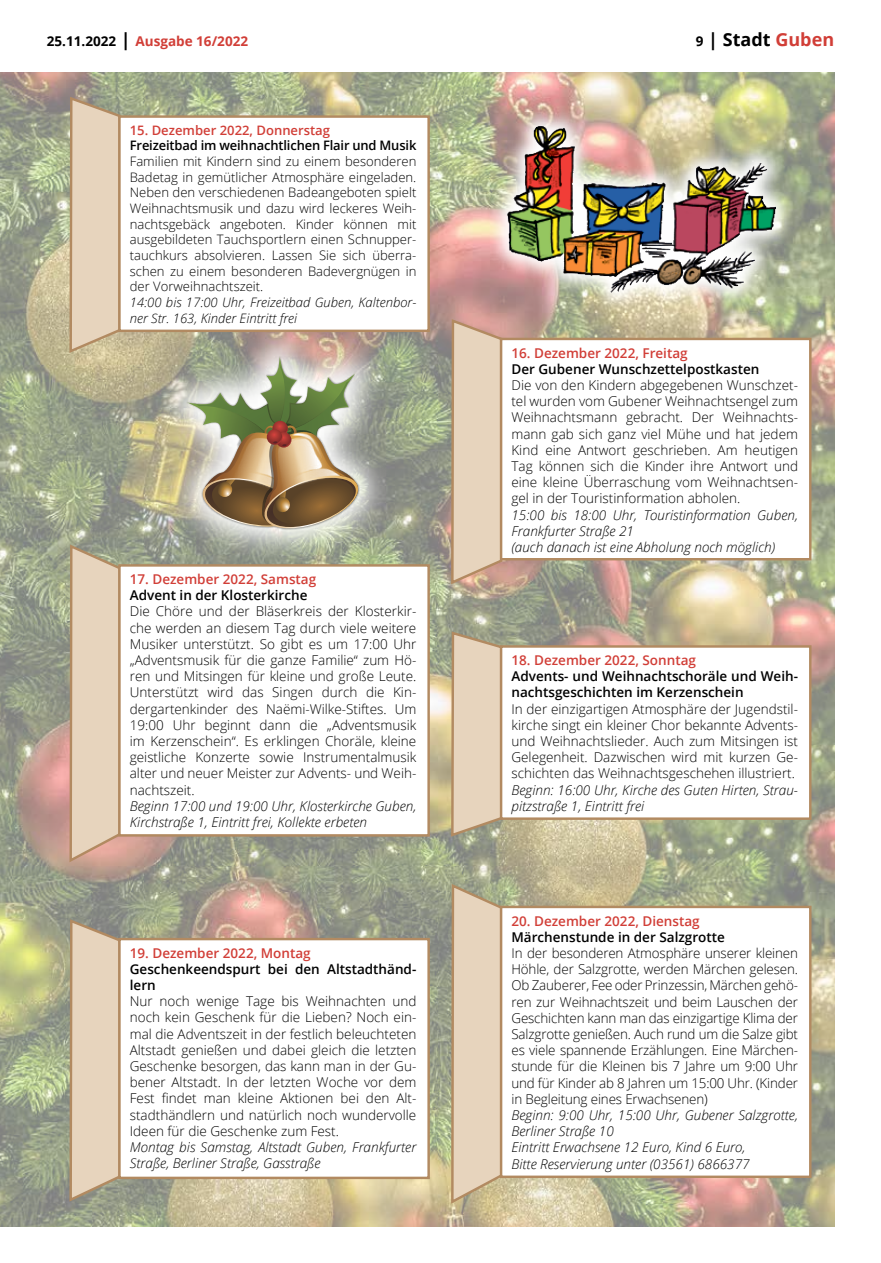
<style>
.page{position:relative;width:881px;height:1263px;background:#fff}
.page>*{position:absolute;margin:0;border:0;box-sizing:border-box;transform-origin:0 0}
.t1{font:700 18px "Open Sans";color:#000}
.t2{font:300 13.5px/16.2px "Open Sans";color:#000;text-align:justify}
.t3{font:italic 300 13.5px/16.2px "Open Sans";color:#000}
.t4{font:600 13.5px/16.2px "Open Sans";color:#000}
.t5{font:600 13.5px "Open Sans";color:#d13e37}
.t6{font:700 13.5px "Open Sans";color:#d13e37}
.t7{font:300 13.05px/15.6px "Open Sans";color:#000;text-align:justify}
.t8{font:italic 300 13.05px/15.6px "Open Sans";color:#000}
.t9{font:600 13.05px "Open Sans";letter-spacing:-.01em;color:#000}
.t10{font:600 13.05px "Open Sans";color:#d13e37}
.s1{color:#000}
.s2{font-size:18px;color:#000}
.s3{font-size:13.5px}
.s4{color:#d13e37}
</style>
<div class="page">
<img style="left:0;top:73px;width:833px;height:1154px">
<svg style="left:68px;top:95px;width:55px;height:260px;background:#ddcab1"></svg>
<div style="left:118px;top:115px;width:311px;height:217px;background:#fff;border:2px solid #b28a61"></div>
<svg style="left:449px;top:317px;width:55px;height:269px;background:#dec7b0"></svg>
<div style="left:499px;top:338px;width:312px;height:222px;background:#fff;border:2px solid #b28a61"></div>
<svg style="left:68px;top:543px;width:55px;height:321px;background:#ddc9b1"></svg>
<div style="left:118px;top:564px;width:311px;height:273px;background:#fff;border:2px solid #b28a61"></div>
<svg style="left:449px;top:630px;width:55px;height:208px;background:#dbc9b0"></svg>
<div style="left:499px;top:645px;width:312px;height:175px;background:#fff;border:2px solid #b28a61"></div>
<svg style="left:68px;top:917px;width:55px;height:286px;background:#d8c7af"></svg>
<div style="left:118px;top:938px;width:311px;height:241px;background:#fff;border:2px solid #b28a61"></div>
<svg style="left:449px;top:882px;width:55px;height:324px;background:#dac9af"></svg>
<div style="left:499px;top:906px;width:312px;height:272px;background:#fff;border:2px solid #b28a61"></div>
<img style="left:486px;top:105px;width:309px;height:208px">
<img style="left:506px;top:126px;width:194px;height:167px">
<svg style="left:152px;top:329px;width:241px;height:234px;background:#a5a38d"></svg>
<img style="left:169px;top:340px;width:206px;height:204px">
<img style="left:186px;top:356px;width:175px;height:176px">
<p class="t6" style="left:47px;top:32px;width:203px"><span class="s1">25.11.2022</span> <span class="s2">|</span> Ausgabe 16/2022</p>
<h1 class="t1" style="left:695px;top:27px;width:140px"><span class="s3">9</span> | Stadt <span class="s4">Guben</span></h1>
<p class="t10" style="left:130px;top:121px;width:202px">15. Dezember 2022, Donnerstag</p>
<p class="t9" style="left:130px;top:137px;width:288px">Freizeitbad im weihnachtlichen Flair und Musik</p>
<p class="t7" style="left:130px;top:153px;width:288px">Familien mit Kindern sind zu einem besonderen Badetag in gemütlicher Atmosphäre eingeladen.<br>Neben den verschiedenen Badeangeboten spielt Weihnachtsmusik und dazu wird leckeres Weih&shy;nachtsgebäck angeboten. Kinder können mit ausgebildeten Tauchsportlern einen Schnupper&shy;tauchkurs absolvieren. Lassen Sie sich überra&shy;schen zu einem besonderen Badevergnügen in der Vorweihnachtszeit.</p>
<p class="t8" style="left:130px;top:294px;width:288px">14:00 bis 17:00 Uhr, Freizeitbad Guben, Kaltenbor&shy;ner Str. 163, Kinder Eintritt frei</p>
<p class="t5" style="left:130px;top:570px;width:188px">17. Dezember 2022, Samstag</p>
<p class="t4" style="left:130px;top:587px;width:179px">Advent in der Klosterkirche</p>
<p class="t2" style="left:130px;top:603px;width:288px">Die Chöre und der Bläserkreis der Klosterkir&shy;che werden an diesem Tag durch viele weitere Musiker unterstützt. So gibt es um 17:00 Uhr „Adventsmusik für die ganze Familie“ zum Hö&shy;ren und Mitsingen für kleine und große Leute.<br>Unterstützt wird das Singen durch die Kin&shy;dergartenkinder des Naëmi-Wilke-Stiftes. Um 19:00 Uhr beginnt dann die „Adventsmusik im Kerzenschein“. Es erklingen Choräle, kleine geistliche Konzerte sowie Instrumentalmusik alter und neuer Meister zur Advents- und Weih&shy;nachtszeit.</p>
<p class="t3" style="left:130px;top:797px;width:288px">Beginn 17:00 und 19:00 Uhr, Klosterkirche Guben,<br>Kirchstraße 1, Eintritt frei, Kollekte erbeten</p>
<p class="t5" style="left:130px;top:943px;width:182px">19. Dezember 2022, Montag</p>
<p class="t4" style="left:130px;top:960px;width:288px">Geschenkeendspurt bei den Altstadthänd&shy;lern</p>
<p class="t2" style="left:130px;top:993px;width:288px">Nur noch wenige Tage bis Weihnachten und noch kein Geschenk für die Lieben? Noch ein&shy;mal die Adventszeit in der festlich beleuchteten Altstadt genießen und dabei gleich die letzten Geschenke besorgen, das kann man in der Gu&shy;bener Altstadt. In der letzten Woche vor dem Fest findet man kleine Aktionen bei den Alt&shy;stadthändlern und natürlich noch wundervolle Ideen für die Geschenke zum Fest.</p>
<p class="t3" style="left:130px;top:1138px;width:288px">Montag bis Samstag, Altstadt Guben, Frankfurter<br>Straße, Berliner Straße, Gasstraße</p>
<p class="t5" style="left:511px;top:343px;width:178px">16. Dezember 2022, Freitag</p>
<p class="t4" style="left:511px;top:360px;width:249px">Der Gubener Wunschzettelpostkasten</p>
<p class="t2" style="left:511px;top:377px;width:288px">Die von den Kindern abgegebenen Wunschzet&shy;tel wurden vom Gubener Weihnachtsengel zum Weihnachtsmann gebracht. Der Weihnachts&shy;mann gab sich ganz viel Mühe und hat jedem Kind eine Antwort geschrieben. Am heutigen Tag können sich die Kinder ihre Antwort und eine kleine Überraschung vom Weihnachtsen&shy;gel in der Touristinformation abholen.</p>
<p class="t3" style="left:511px;top:506px;width:288px">15:00 bis 18:00 Uhr, Touristinformation Guben,<br>Frankfurter Straße 21<br>(auch danach ist eine Abholung noch möglich)</p>
<p class="t5" style="left:511px;top:651px;width:186px">18. Dezember 2022, Sonntag</p>
<p class="t4" style="left:511px;top:668px;width:288px">Advents- und Weihnachtschoräle und Weih&shy;nachtsgeschichten im Kerzenschein</p>
<p class="t2" style="left:511px;top:700px;width:288px">In der einzigartigen Atmosphäre der Jugendstil&shy;kirche singt ein kleiner Chor bekannte Advents&shy;und Weihnachtslieder. Auch zum Mitsingen ist Gelegenheit. Dazwischen wird mit kurzen Ge&shy;schichten das Weihnachtsgeschehen illustriert.</p>
<p class="t3" style="left:511px;top:781px;width:288px">Beginn: 16:00 Uhr, Kirche des Guten Hirten, Strau&shy;pitzstraße 1, Eintritt frei</p>
<p class="t5" style="left:511px;top:911px;width:190px">20. Dezember 2022, Dienstag</p>
<p class="t4" style="left:511px;top:928px;width:215px">Märchenstunde in der Salzgrotte</p>
<p class="t2" style="left:511px;top:944px;width:288px">In der besonderen Atmosphäre unserer kleinen Höhle, der Salzgrotte, werden Märchen gelesen.<br>Ob Zauberer, Fee oder Prinzessin, Märchen gehö&shy;ren zur Weihnachtszeit und beim Lauschen der Geschichten kann man das einzigartige Klima der Salzgrotte genießen. Auch rund um die Salze gibt es viele spannende Erzählungen. Eine Märchen&shy;stunde für die Kleinen bis 7 Jahre um 9:00 Uhr und für Kinder ab 8 Jahren um 15:00 Uhr. (Kinder in Begleitung eines Erwachsenen)</p>
<p class="t3" style="left:511px;top:1106px;width:288px">Beginn: 9:00 Uhr, 15:00 Uhr, Gubener Salzgrotte, Berliner Straße 10<br>Eintritt Erwachsene 12 Euro, Kind 6 Euro,<br>Bitte Reservierung unter (03561) 6866377</p>
</div>
